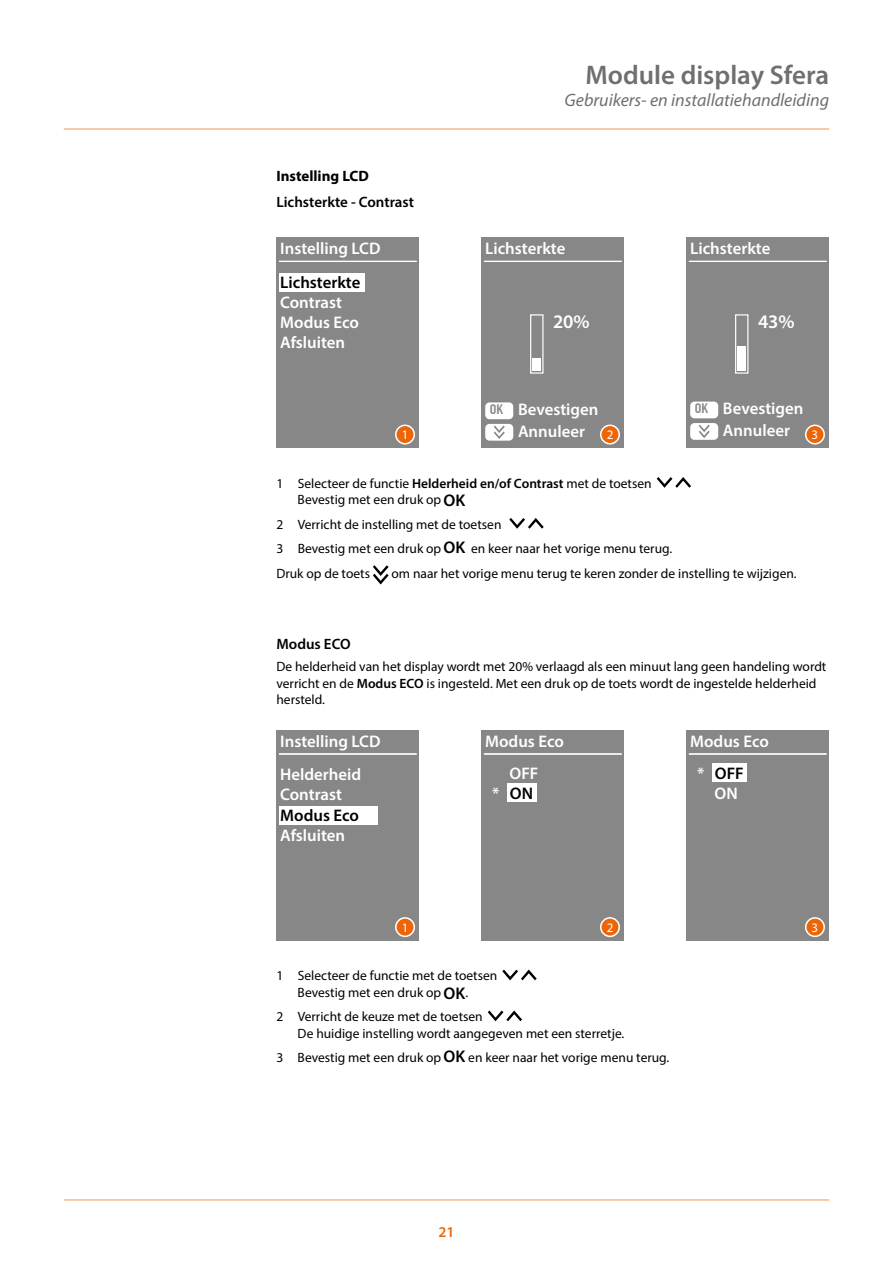
<style>
.page{position:relative;width:893px;height:1263px;background:#fff}
.page>*{position:absolute;margin:0;border:0;box-sizing:border-box;transform-origin:0 0}
.t1{font:600 27px "Myriad Pro";color:#706f6f}
.t2{font:600 19.2px "Myriad Pro";color:#fff}
.t3{font:italic 18px "Myriad Pro";color:#706f6f}
.t4{font:600 16.8px/31.7px "Myriad Pro";color:#fff}
.t5{font:600 16.8px "Myriad Pro";color:#000}
.t6{font:600 15px "Myriad Pro";color:#000}
.t7{font:700 15px "Myriad Pro";color:#000}
.t8{font:600 15px "Myriad Pro";color:#ec6608}
.t9{font:13.5px/16.2px "Myriad Pro";color:#000}
.t10{font:13.05px "Myriad Pro";color:#fff}
.s1{font-family:"DIN Condensed";font-weight:700;font-size:13.5px;color:#878787}
.s2{font-weight:600}
.s3{font-weight:600;font-size:16.95px}
.s4{color:#fff}
.s5{color:#000}
</style>
<div class="page">
<hr style="left:64px;top:128px;width:765px;height:2px;background:#f8b887">
<hr style="left:64px;top:1199px;width:765px;height:2px;background:#f8b887">
<div style="left:276px;top:730px;width:143px;height:211px;background:#878787"></div>
<hr style="left:279px;top:753px;width:138px;height:2px;background:#fff">
<div style="left:279px;top:806px;width:98px;height:18px;background:#fff"></div>
<div style="left:481px;top:730px;width:143px;height:211px;background:#878787"></div>
<hr style="left:484px;top:753px;width:138px;height:2px;background:#fff">
<div style="left:507px;top:783px;width:29px;height:18px;background:#fff"></div>
<div style="left:686px;top:730px;width:143px;height:211px;background:#878787"></div>
<hr style="left:689px;top:753px;width:138px;height:2px;background:#fff">
<div style="left:712px;top:764px;width:34px;height:18px;background:#fff"></div>
<svg style="left:395px;top:917px;width:20px;height:20px"></svg>
<div style="left:397px;top:919px;width:16px;height:16px;background:#ec6608;border-radius:50%"></div>
<svg style="left:600px;top:917px;width:20px;height:20px"></svg>
<div style="left:601px;top:919px;width:17px;height:16px;background:#ec6608;border-radius:50%"></div>
<svg style="left:805px;top:917px;width:20px;height:20px"></svg>
<div style="left:806px;top:919px;width:17px;height:16px;background:#ec6608;border-radius:50%"></div>
<div style="left:276px;top:237px;width:143px;height:211px;background:#878787"></div>
<hr style="left:279px;top:261px;width:138px;height:1px;background:#fff">
<div style="left:279px;top:273px;width:85px;height:18px;background:#fff"></div>
<svg style="left:395px;top:424px;width:20px;height:20px"></svg>
<div style="left:397px;top:426px;width:16px;height:17px;background:#ec6608;border-radius:50%"></div>
<div style="left:481px;top:237px;width:143px;height:211px;background:#878787"></div>
<hr style="left:484px;top:261px;width:138px;height:1px;background:#fff">
<div style="left:530px;top:314px;width:13px;height:60px;border:1px solid #fff"></div>
<div style="left:532px;top:359px;width:9px;height:12px;background:#fff"></div>
<div style="left:485px;top:424px;width:28px;height:17px;background:#fff;border-radius:4px"></div>
<div style="left:485px;top:402px;width:28px;height:17px;background:#fff;border-radius:4px"></div>
<svg style="left:494px;top:425px;width:11px;height:14px"></svg>
<svg style="left:600px;top:424px;width:20px;height:20px"></svg>
<div style="left:601px;top:426px;width:17px;height:17px;background:#ec6608;border-radius:50%"></div>
<div style="left:686px;top:237px;width:143px;height:211px;background:#878787"></div>
<hr style="left:689px;top:261px;width:138px;height:1px;background:#fff">
<div style="left:735px;top:314px;width:13px;height:60px;border:1px solid #fff"></div>
<div style="left:737px;top:347px;width:9px;height:24px;background:#fff"></div>
<div style="left:690px;top:423px;width:28px;height:17px;background:#fff;border-radius:4px"></div>
<div style="left:690px;top:402px;width:28px;height:16px;background:#fff;border-radius:4px"></div>
<svg style="left:699px;top:425px;width:11px;height:13px"></svg>
<svg style="left:805px;top:424px;width:20px;height:20px"></svg>
<div style="left:806px;top:426px;width:17px;height:17px;background:#ec6608;border-radius:50%"></div>
<svg style="left:657px;top:477px;width:34px;height:11px"></svg>
<svg style="left:509px;top:518px;width:35px;height:11px"></svg>
<svg style="left:373px;top:565px;width:16px;height:19px"></svg>
<svg style="left:502px;top:969px;width:35px;height:11px"></svg>
<svg style="left:488px;top:1010px;width:34px;height:11px"></svg>
<p class="t7" style="left:276px;top:166px;width:94px">Instelling LCD</p>
<p class="t6" style="left:276px;top:192px;width:139px">Lichsterkte - Contrast</p>
<p class="t4" style="left:280px;top:233px;width:102px">Instelling LCD</p>
<p class="t5" style="left:280px;top:271px;width:82px">Lichsterkte</p>
<p class="t4" style="left:280px;top:292px;width:80px;line-height:20.1px">Contrast<br>Modus Eco<br>Afsluiten</p>
<p class="t10" style="left:402px;top:427px;width:8px">1</p>
<h1 class="t1" style="left:585px;top:58px;width:245px">Module display Sfera</h1>
<h3 class="t3" style="left:565px;top:88px;width:266px">Gebruikers- en installatiehandleiding</h3>
<p class="t4" style="left:485px;top:233px;width:82px">Lichsterkte</p>
<p class="t4" style="left:690px;top:233px;width:82px">Lichsterkte</p>
<h2 class="t2" style="left:553px;top:310px;width:38px">20%</h2>
<h2 class="t2" style="left:758px;top:310px;width:38px">43%</h2>
<p class="t4" style="left:490px;top:393px;width:110px"><span class="s1">OK</span> Bevestigen</p>
<p class="t4" style="left:695px;top:392px;width:110px"><span class="s1">OK</span> Bevestigen</p>
<p class="t4" style="left:518px;top:415px;width:69px">Annuleer</p>
<p class="t10" style="left:607px;top:427px;width:8px">2</p>
<p class="t4" style="left:723px;top:414px;width:69px">Annuleer</p>
<p class="t10" style="left:812px;top:427px;width:8px">3</p>
<p class="t9" style="left:298px;top:475px;width:356px;text-indent:-21px">1 Selecteer de functie <span class="s2">Helderheid en/of Contrast</span> met de toetsen<br>Bevestig met een druk op <span class="s3">OK</span></p>
<p class="t9" style="left:276px;top:512px;width:397px;line-height:24.8px">2 Verricht de instelling met de toetsen<br>3 Bevestig met een druk op <span class="s3">OK</span> en keer naar het vorige menu terug.<br>Druk op de toets</p>
<p class="t9" style="left:391px;top:565px;width:407px">om naar het vorige menu terug te keren zonder de instelling te wijzigen.</p>
<p class="t6" style="left:276px;top:634px;width:76px">Modus ECO</p>
<p class="t9" style="left:276px;top:658px;width:551px">De helderheid van het display wordt met 20% verlaagd als een minuut lang geen handeling wordt verricht en de <span class="s2">Modus ECO</span> is ingesteld. Met een druk op de toets wordt de ingestelde helderheid hersteld.</p>
<p class="t4" style="left:280px;top:724px;width:102px;line-height:33.2px">Instelling LCD<br>Helderheid</p>
<p class="t4" style="left:280px;top:778px;width:63px">Contrast</p>
<p class="t5" style="left:280px;top:804px;width:80px">Modus Eco</p>
<p class="t4" style="left:280px;top:819px;width:66px">Afsluiten</p>
<p class="t4" style="left:485px;top:725px;width:80px;text-align:center">Modus Eco<br>OFF</p>
<p class="t5" style="left:492px;top:782px;width:42px"><span class="s4">*</span> ON</p>
<p class="t4" style="left:697px;top:725px;width:73px;text-indent:-7px">Modus Eco * <span class="s5">OFF</span></p>
<p class="t4" style="left:714px;top:777px;width:25px">ON</p>
<p class="t10" style="left:402px;top:919px;width:8px">1</p>
<p class="t10" style="left:607px;top:919px;width:8px">2</p>
<p class="t10" style="left:812px;top:919px;width:8px">3</p>
<p class="t9" style="left:276px;top:967px;width:222px;text-align:center">1 Selecteer de functie met de toetsen<br>Bevestig met een druk op <span class="s3">OK</span>.</p>
<p class="t9" style="left:298px;top:1008px;width:328px;text-indent:-21px">2 Verricht de keuze met de toetsen<br>De huidige instelling wordt aangegeven met een sterretje.</p>
<p class="t9" style="left:276px;top:1049px;width:395px">3 Bevestig met een druk op <span class="s3">OK</span> en keer naar het vorige menu terug.</p>
<p class="t8" style="left:438px;top:1222px;width:18px">21</p>
</div>
